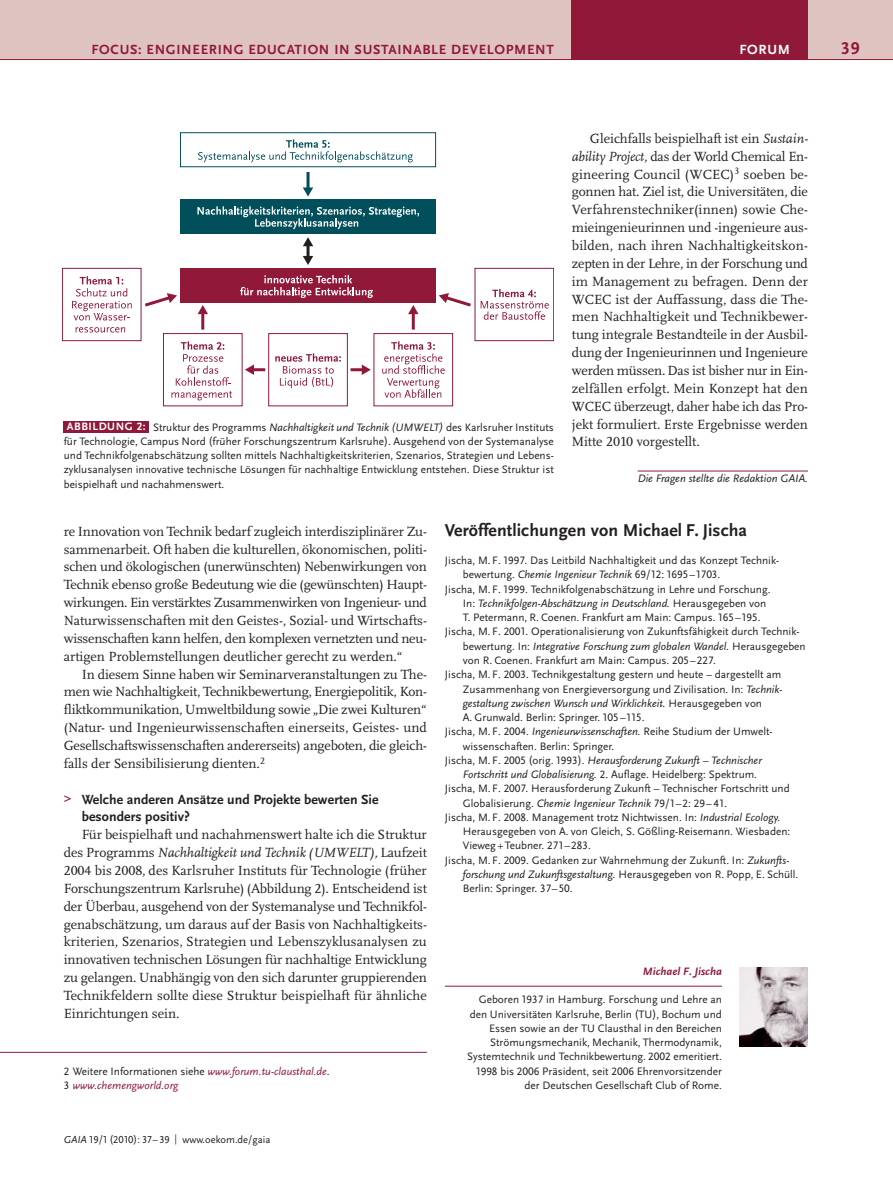
<style>
.page{position:relative;width:893px;height:1191px;background:#fff}
.page>*{position:absolute;margin:0;border:0;box-sizing:border-box;transform-origin:0 0}
.t1{font:700 17.85px "Scala Sans LF";letter-spacing:.005em;color:#231f20}
.t2{font:700 17.85px "Scala Sans LF";color:#901939}
.t3{font:13.8px/17.9px "Scala LF";color:#231f20;text-align:justify}
.t4{font:700 13.8px/17.9px "Scala Sans LF";letter-spacing:.005em;color:#231f20}
.t5{font:700 13.8px "Scala Sans LF";letter-spacing:.05em;color:#901939}
.t6{font:700 13.8px "Scala Sans LF";letter-spacing:.05em;color:#fff}
.t7{font:11.25px/14.2px "Scala Sans LF";color:#231f20;text-align:right}
.t8{font:italic 11.25px "Scala Sans LF";color:#231f20}
.t9{font:italic 11.25px/14.2px "Scala Sans LF";color:#901939}
.t10{font:italic 700 11.25px "Scala Sans LF";letter-spacing:.005em;color:#901939}
.t11{font:700 11.25px "Scala Sans LF";letter-spacing:.05em;color:#fff}
.t12{font:10.5px "Scala Sans LF";color:#231f20}
.s1{font-style:italic}
.s2{font-style:normal}
.s3{color:#901939}
.s4{font-style:normal;color:#231f20}
</style>
<div class="page">
<div style="left:0;top:0;width:893px;height:60px;background:#dfc3c0"></div>
<div style="left:572px;top:0;width:236px;height:60px;background:#901939"></div>
<hr style="left:0;top:59px;width:893px;height:1px;background:#901939">
<hr style="left:638px;top:471px;width:170px;height:1px;background:#901939">
<hr style="left:0;top:1052px;width:427px;height:1px;background:#901939">
<img style="left:740px;top:967px;width:68px;height:79px">
<hr style="left:445px;top:986px;width:277px;height:1px;background:#901939">
<div style="left:62px;top:268px;width:79px;height:73px;border:1px solid #901939"></div>
<div style="left:163px;top:333px;width:79px;height:73px;border:1px solid #901939"></div>
<div style="left:268px;top:333px;width:80px;height:73px;border:1px solid #901939"></div>
<div style="left:475px;top:268px;width:79px;height:73px;border:1px solid #901939"></div>
<div style="left:374px;top:333px;width:79px;height:73px;border:1px solid #901939"></div>
<div style="left:180px;top:132px;width:256px;height:35px;border:1px solid #004f5a"></div>
<div style="left:180px;top:199px;width:256px;height:34px;background:#004f5a"></div>
<svg style="left:198px;top:139px;width:215px;height:23px"></svg>
<svg style="left:171px;top:341px;width:61px;height:59px"></svg>
<svg style="left:382px;top:341px;width:63px;height:57px"></svg>
<svg style="left:72px;top:276px;width:60px;height:44px"></svg>
<svg style="left:76px;top:327px;width:49px;height:5px"></svg>
<svg style="left:275px;top:353px;width:66px;height:35px"></svg>
<svg style="left:197px;top:206px;width:222px;height:23px"></svg>
<svg style="left:481px;top:289px;width:68px;height:31px"></svg>
<div style="left:180px;top:268px;width:256px;height:34px;background:#901939"></div>
<svg style="left:240px;top:275px;width:133px;height:23px"></svg>
<hr style="left:307px;top:172px;width:3px;height:17px;background:#004f5a">
<svg style="left:303px;top:187px;width:10px;height:9px"></svg>
<svg style="left:303px;top:237px;width:10px;height:28px"></svg>
<svg style="left:439px;top:293px;width:32px;height:14px"></svg>
<hr style="left:412px;top:312px;width:3px;height:17px;background:#901939">
<svg style="left:408px;top:305px;width:10px;height:9px"></svg>
<hr style="left:201px;top:312px;width:3px;height:17px;background:#901939">
<svg style="left:198px;top:305px;width:10px;height:9px"></svg>
<svg style="left:245px;top:364px;width:20px;height:11px"></svg>
<svg style="left:351px;top:364px;width:20px;height:11px"></svg>
<svg style="left:145px;top:293px;width:32px;height:14px"></svg>
<div style="left:64px;top:421px;width:85px;height:11px;background:#901939"></div>
<p class="t5" style="left:91px;top:44px;width:464px">FOCUS: ENGINEERING EDUCATION IN SUSTAINABLE DEVELOPMENT</p>
<p class="t6" style="left:739px;top:44px;width:52px">FORUM</p>
<p class="t2" style="left:841px;top:41px;width:20px">39</p>
<p class="t3" style="left:572px;top:131px;width:238px;text-indent:18px">Gleichfalls beispielhaft ist ein <span class="s1">Sustain - ability Project,</span> das der World Chemical En&shy;gineering Council (WCEC)<sup>3</sup> soeben be&shy;gonnen hat. Ziel ist, die Universitäten, die Verfahrenstechnike r(innen) sowie Che&shy;mieingenieurinnen und -ingenieure aus&shy;bilden, nach ihren Nachhaltigkeitskon&shy;zepten in der Lehre, in der Forschung und im Management zu befragen. Denn der WCEC ist der Auffassung, dass die The&shy;men Nachhaltigkeit und Technikbewer&shy;tung integrale Bestandteile in der Ausbil - dung der Inge nieurinnen und Ingenieure werden müssen. Das ist bisher nur in Ein&shy;zelfällen erfolgt. Mein Konzept hat den WCEC überzeugt, daher habe ich das Pro&shy;jekt formuliert. Erste Ergebnisse werden Mitte 2010 vorgestellt.</p>
<p class="t8" style="left:638px;top:473px;width:172px">Die Fragen stellte die Redaktion GAIA.</p>
<p class="t1" style="left:445px;top:523px;width:304px">Veröffentlichungen von Michael F. Jischa</p>
<p class="t7" style="left:445px;top:554px;width:336px">Jischa, M. F. 1997. Das Leitbild Nachhaltigkeit und das Konzept Technik -</p>
<p class="t7" style="left:463px;top:568px;width:259px">bewertung. <span class="s1">Chemie Ingenieur Technik</span> 69/12: 1695–1703.</p>
<p class="t7" style="left:445px;top:583px;width:327px">Jischa, M. F. 1999. Technikfolgenabschätzung in Lehre und Forschung.</p>
<p class="t8" style="left:463px;top:598px;width:305px"><span class="s2">In:</span> Technikfolgen-Abschätzung in Deutschland. <span class="s2">Herausgegeben von</span></p>
<p class="t7" style="left:463px;top:611px;width:299px">T. Petermann, R. Coenen. Frankfurt am Main: Campus. 165–195.</p>
<p class="t7" style="left:445px;top:625px;width:356px">Jischa, M. F. 2001. Operationalisierung von Zukunftsfähigkeit durch Technik-</p>
<p class="t8" style="left:463px;top:641px;width:344px"><span class="s2">bewertung. In:</span> Integrative Forschung zum globalen Wandel. <span class="s2">Herausgegeben</span></p>
<p class="t7" style="left:463px;top:654px;width:255px">von R. Coenen. Frankfurt am Main: Campus. 205–227.</p>
<p class="t7" style="left:445px;top:668px;width:338px">Jischa, M. F. 2003. Technikgestaltung gestern und heute – dargestellt am</p>
<p class="t7" style="left:463px;top:682px;width:321px">Zusam menhang von Energieversorgung und Zivilisation. In: <span class="s1">Technik -</span></p>
<p class="t8" style="left:463px;top:698px;width:301px">gestaltung zwischen Wunsch und Wirklichkeit. <span class="s2">Herausgegeben von</span></p>
<p class="t7" style="left:463px;top:711px;width:183px">A. Grunwald. Berlin: Springer. 105–115.</p>
<p class="t7" style="left:445px;top:725px;width:329px">Jischa, M. F. 2004. <span class="s1">Ingenieurwissenschaften.</span> Reihe Studium der Umwelt -</p>
<p class="t7" style="left:463px;top:739px;width:153px">wissenschaften. Berlin: Springer.</p>
<p class="t8" style="left:445px;top:755px;width:319px"><span class="s2">Jischa, M. F. 2005 (orig. 1993).</span> Herausforderung Zukunft – Technischer</p>
<p class="t7" style="left:463px;top:768px;width:296px"><span class="s1">Fortschritt und Globalisierung.</span> 2. Auflage. Heidelberg: Spektrum.</p>
<p class="t7" style="left:445px;top:782px;width:346px">Jischa, M. F. 2007. Herausforderung Zukunft – Technischer Fortschritt und</p>
<p class="t7" style="left:463px;top:796px;width:266px">Globalisierung. <span class="s1">Chemie Ingenieur Technik</span> 79/1–2: 29– 41.</p>
<p class="t7" style="left:445px;top:811px;width:337px">Jischa, M. F. 2008. Management trotz Nichtwissen. In: <span class="s1">Industrial Ecology.</span></p>
<p class="t7" style="left:463px;top:825px;width:329px">Heraus gegeben von A. von Gleich, S. Gößling-Reisemann. Wiesbaden:</p>
<p class="t7" style="left:463px;top:839px;width:130px">Vieweg + Teubner. 271–283.</p>
<p class="t7" style="left:445px;top:853px;width:346px">Jischa, M. F. 2009. Gedanken zur Wahrnehmung der Zukunft. In: <span class="s1">Zukunfts -</span></p>
<p class="t7" style="left:463px;top:868px;width:337px"><span class="s1">forschung und Zukunftsgestaltung.</span> Herausgegeben von R. Popp, E. Schüll.</p>
<p class="t7" style="left:463px;top:882px;width:111px">Berlin: Springer. 37–50.</p>
<p class="t7" style="left:64px;top:421px;width:492px;text-align:justify;text-indent:89px">Struktur des Programms <span class="s1">Nachhaltigkeit und Technik (UMWELT)</span> des Karlsruher Instituts für Technologie, Campus Nord (früher Forschungszentrum Karlsruhe). Ausgehend von der Systemanalyse und Technikfolgenabschätzung sollten mittels Nachhaltigkeitskriterien, Szenarios, Strategien und Lebens&shy;zyklusanalysen innovative technische Lösungen für nachhaltige Entwicklung entstehen. Diese Struktur ist beispielhaft und nachahmenswert.</p>
<p class="t11" style="left:67px;top:422px;width:80px">ABBILDUNG 2:</p>
<p class="t3" style="left:64px;top:523px;width:365px">re Innovation von Technik bedarf zugleich interdisziplinärer Zu&shy;sammenarbeit. Oft haben die kulturellen, ökonomischen, politi - schen und ökologischen (unerwünschten) Nebenwirkungen von Technik ebenso große Bedeutung wie die (gewünschten) Haupt&shy;wirkungen. Ein verstärktes Zusammenwirken von Ingenieur- und Naturwissenschaften mit den Geistes-, Sozial- und Wirtschafts&shy;wissenschaften kann helfen, den komplexen vernetzten und neu&shy;artigen Problemstellungen deutlicher gerecht zu werden.“</p>
<p class="t3" style="left:64px;top:666px;width:365px;text-indent:18px">In diesem Sinne haben wir Seminarveranstaltungen zu The&shy;men wie Nachhaltigkeit, Technikbewertung, Energiepolitik, Kon - fliktkommunikation, Umweltbildung sowie „Die zwei Kulturen“ (Natur- und Ingenieurwissenschaften einerseits, Geistes- und Ge sellschaftswissenschaften andererseits) angeboten, die gleich&shy;falls der Sensibilisierung dienten.<sup>2</sup></p>
<p class="t4" style="left:82px;top:791px;width:298px;text-indent:-18px"><span class="s3">&gt;</span> Welche anderen Ansätze und Projekte bewerten Sie besonders positiv?</p>
<p class="t3" style="left:64px;top:827px;width:365px;text-indent:18px">Für beispielhaft und nachahmenswert halte ich die Struktur des Programms <span class="s1">Nachhaltigkeit und Technik (UMWELT),</span> Laufzeit 2004 bis 2008, des Karlsruher Instituts für Technologie (früher Forschungszentrum Karlsruhe) (Abbildung 2). Entscheidend ist der Überbau, ausgehend von der Systemanaly se und Technikfol - genabschätzung, um daraus auf der Basis von Nachhaltigkeits&shy;kriterien, Szenarios, Strategien und Lebenszyklus analysen zu in novativen technischen Lösungen für nachhaltige Entwicklung zu gelangen. Unabhängig von den sich darunter gruppierenden Technikfeldern sollte diese Struktur beispielhaft für ähnliche Einrichtungen sein.</p>
<p class="t10" style="left:643px;top:966px;width:81px">Michael F. Jischa</p>
<p class="t7" style="left:467px;top:993px;width:256px">Geboren 1937 in Hamburg. Forschung und Lehre an den Universitäten Karlsruhe, Berlin (TU), Bochum und Essen sowie an der TU Clausthal in den Bereichen Strömungs mechanik, Mechanik, Thermodynamik, Systemtech nik und Technikbewertung. 2002 emeritiert.<br>1998 bis 2006 Präsi dent, seit 2006 Ehrenvorsitzender der Deutschen Gesell schaft Club of Rome.</p>
<p class="t9" style="left:64px;top:1065px;width:267px"><span class="s4">2 Weitere Informationen siehe</span> www.forum.tu-clausthal.de<span class="s4">.<br>3</span> www.chemengworld.org</p>
<p class="t12" style="left:64px;top:1135px;width:208px"><span class="s1">GAIA</span> 19/1 (2010): 37– 39 <span class="s3">|</span> www.oekom.de/gaia</p>
</div>
